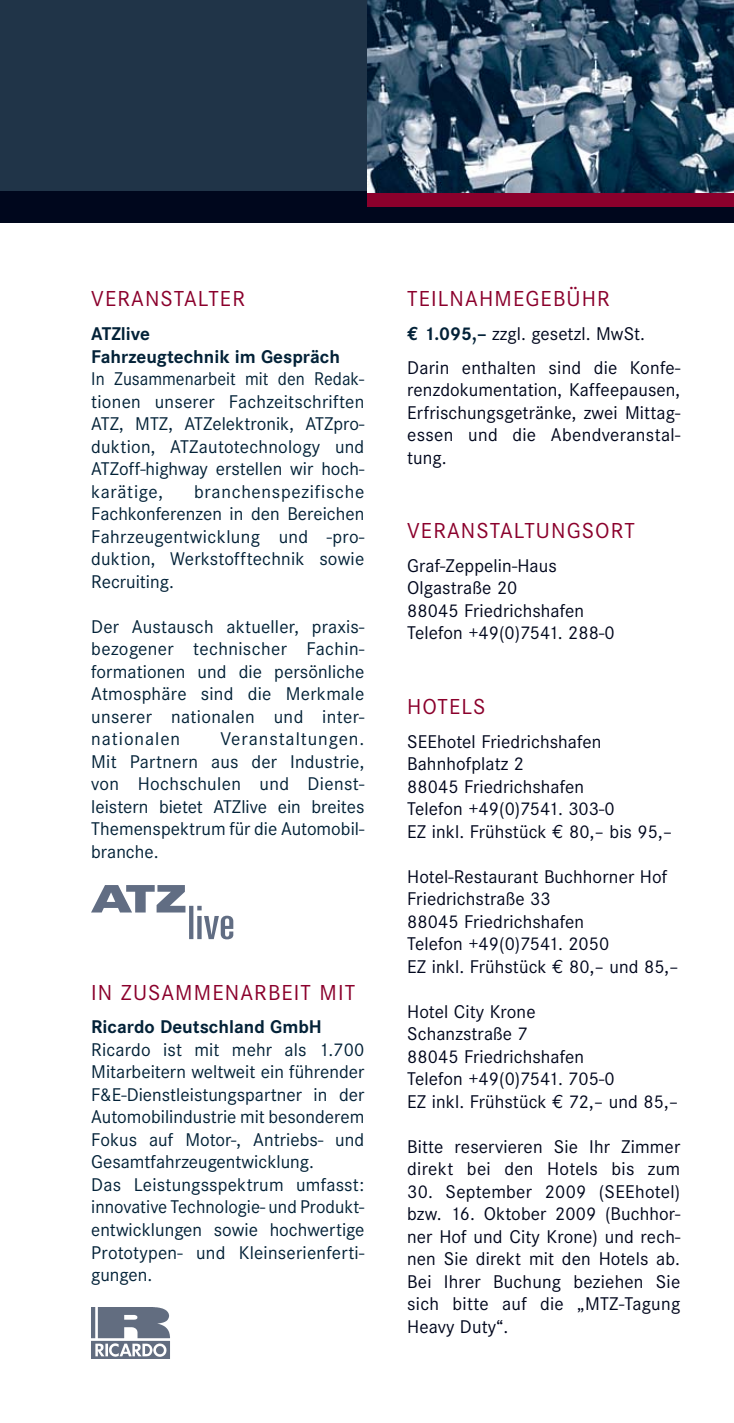
<style>
.page{position:relative;width:734px;height:1423px;background:#fff}
.page>*{position:absolute;margin:0;border:0;box-sizing:border-box;transform-origin:0 0}
.t1{font:22.5px "Corporate S";letter-spacing:.05em;color:#8b002c}
.t2{font:19.12px/22.5px "Corporate S";letter-spacing:.005em;color:#00071d}
.t3{font:19.12px/22.5px "Corporate S";color:#032238;text-align:justify}
.t4{font:19.12px/22.5px "Corporate S";color:#032238;text-align:justify;scale:.94 1}
.t5{font:700 19.12px/22.5px "Corporate S";color:#032238}
.s1{font-family:"Euro Mono";font-weight:700;color:#032238}
.s2{font-weight:700;color:#032238}
.s3{font-family:"Euro Mono"}
</style>
<div class="page">
<div style="left:0;top:0;width:733px;height:191px;background:#203448"></div>
<div style="left:0;top:191px;width:733px;height:32px;background:#00071d"></div>
<div style="left:367px;top:191px;width:366px;height:16px;background:#8b002c"></div>
<svg style="left:91px;top:885px;width:142px;height:54px"></svg>
<img style="left:91px;top:1307px;width:79px;height:51px">
<img style="left:367px;top:0;width:366px;height:192px">
<p class="t1" style="left:91px;top:290px;width:155px">VERANSTALTER</p>
<p class="t5" style="left:91px;top:324px;width:250px">ATZlive<br>Fahrzeugtechnik im Gespräch</p>
<p class="t4" style="left:91px;top:369px;width:292px">In Zusammenarbeit mit den Redak&shy;tionen unserer Fachzeitschriften ATZ, MTZ, ATZelektronik, ATZpro&shy;duktion, ATZautotechnology und ATZoff-highway erstellen wir hoch&shy;karätige,</p>
<p class="t3" style="left:91px;top:481px;width:274px;text-indent:103px">branchenspezifische Fachkonferenzen in den Bereichen Fahrzeugentwicklung und -pro&shy;duktion, Werkstofftechnik sowie Recruiting.</p>
<p class="t3" style="left:91px;top:616px;width:274px">Der Austausch aktueller, praxis&shy;bezogener technischer Fachin&shy;formationen und die persönliche Atmosphäre sind die Merkmale unserer nationalen und inter&shy;nationalen</p>
<p class="t3" style="left:91px;top:729px;width:274px;text-indent:129px">Veranstaltungen.<br>Mit Partnern aus der Industrie, von Hochschulen und Dienst&shy;leistern bietet ATZlive ein breites Themenspektrum für die Automobil&shy;branche.</p>
<p class="t1" style="left:91px;top:983px;width:265px">IN ZUSAMMENARBEIT MIT</p>
<p class="t5" style="left:91px;top:1017px;width:232px">Ricardo Deutschland GmbH</p>
<p class="t3" style="left:91px;top:1039px;width:275px;text-align:left">Ricardo ist mit mehr als 1.700<br>Mitarbeitern weltweit ein führender<br>F&amp;E-Dienstleistungspartner in der<br>Automobilindustrie mit besonderem<br>Fokus auf Motor-, Antriebs- und<br>Gesamtfahrzeugentwicklung.<br>Das Leistungsspektrum umfasst: innovative Technologie- und Produkt&shy;entwicklungen sowie hochwertige<br>Prototypen- und Kleinserienferti&shy;gungen.</p>
<p class="t1" style="left:407px;top:290px;width:204px">TEILNAHMEGEBÜHR</p>
<p class="t2" style="left:407px;top:318px;width:274px;line-height:33.8px"><span class="s1">€</span> <span class="s2">1.095,–</span> zzgl. gesetzl. MwSt.<br>Darin enthalten sind die Konfe-</p>
<p class="t2" style="left:407px;top:380px;width:274px;text-align:justify">renzdokumentation, Kaffeepausen, Erfrischungsgetränke, zwei Mittag&shy;essen und die Abendveranstal&shy;tung.</p>
<p class="t1" style="left:407px;top:522px;width:229px">VERANSTALTUNGSORT</p>
<p class="t2" style="left:407px;top:556px;width:209px">Graf-Zeppelin-Haus<br>Olgastraße 20<br>88045 Friedrichshafen<br>Telefon +49(0)7541. 288-0</p>
<p class="t1" style="left:407px;top:697px;width:80px">HOTELS</p>
<p class="t2" style="left:407px;top:731px;width:266px">SEEhotel Friedrichshafen<br>Bahnhofplatz 2<br>88045 Friedrichshafen<br>Telefon +49(0)7541. 303-0<br>EZ inkl. Frühstück <span class="s3">€</span> 80,– bis 95,–</p>
<p class="t2" style="left:407px;top:866px;width:273px">Hotel-Restaurant Buchhorner Hof<br>Friedrichstraße 33<br>88045 Friedrichshafen<br>Telefon +49(0)7541. 2050<br>EZ inkl. Frühstück <span class="s3">€</span> 80,– und 85,–</p>
<p class="t2" style="left:407px;top:1001px;width:272px">Hotel City Krone<br>Schanzstraße 7<br>88045 Friedrichshafen<br>Telefon +49(0)7541. 705-0<br>EZ inkl. Frühstück <span class="s3">€</span> 72,– und 85,–</p>
<p class="t2" style="left:407px;top:1136px;width:274px">Bitte reservieren Sie Ihr Zimmer direkt bei den Hotels bis zum</p>
<p class="t2" style="left:407px;top:1181px;width:274px;text-align:justify">30. September 2009 (SEEhotel) bzw. 16. Oktober 2009 (Buchhor&shy;ner Hof und City Krone) und rech&shy;nen Sie direkt mit den Hotels ab.<br>Bei Ihrer Buchung beziehen Sie sich bitte auf die „MTZ-Tagung Heavy Duty“.</p>
</div>
